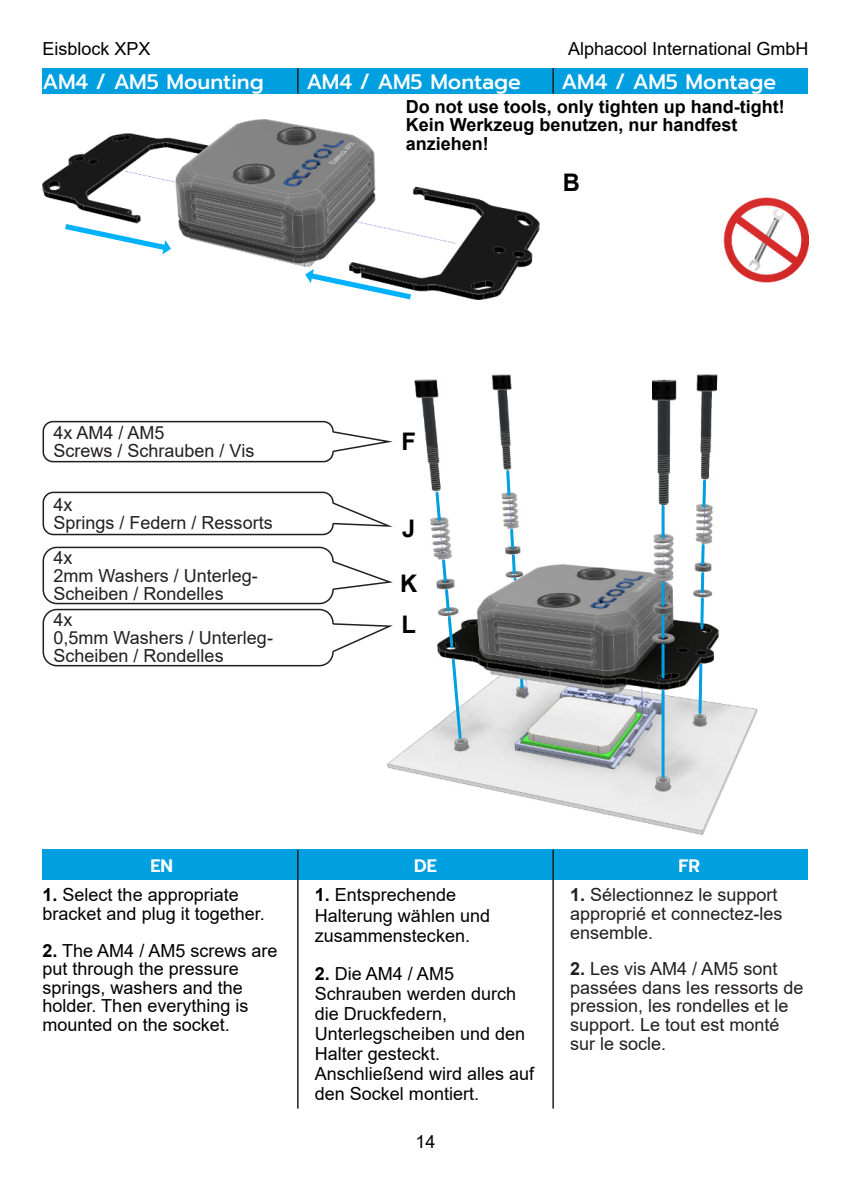
<style>
.page{position:relative;width:851px;height:1191px;background:#fff}
.page>*{position:absolute;margin:0;border:0;box-sizing:border-box;transform-origin:0 0}
.t1{font:700 24.3px "Arial";color:#000}
.t2{font:500 21px "Prompt";color:#fff}
.t3{font:18px/20.1px "Arial";color:#000}
.t4{font:18px/18.6px "Arial";color:#231f20}
.t5{font:700 18px/18.6px "Arial";color:#000}
.t6{font:600 18px "Prompt";color:#fff}
.s1{font-weight:700}
</style>
<div class="page">
<div style="left:43px;top:849px;width:765px;height:31px;background:#009fdf"></div>
<hr style="left:297px;top:849px;width:1px;height:259px;background:#231f20">
<hr style="left:552px;top:849px;width:2px;height:259px;background:#231f20">
<img style="left:387px;top:374px;width:371px;height:462px">
<img style="left:43px;top:119px;width:496px;height:180px">
<svg style="left:43px;top:421px;width:350px;height:41px"></svg>
<svg style="left:43px;top:491px;width:350px;height:44px"></svg>
<div style="left:398px;top:517px;width:21px;height:23px;background:#fff"></div>
<svg style="left:43px;top:546px;width:350px;height:120px"></svg>
<img style="left:723px;top:197px;width:85px;height:85px">
<div style="left:43px;top:68px;width:765px;height:26px;background:#009fdf"></div>
<svg style="left:297px;top:68px;width:1px;height:26px"></svg>
<hr style="left:552px;top:68px;width:2px;height:26px;background:#231f20">
<svg style="left:433px;top:490px;width:9px;height:32px"></svg>
<svg style="left:440px;top:558px;width:15px;height:92px"></svg>
<svg style="left:450px;top:657px;width:13px;height:83px"></svg>
<svg style="left:504px;top:468px;width:8px;height:29px"></svg>
<hr style="left:661px;top:506px;width:3px;height:31px;background:#009fdf">
<hr style="left:661px;top:583px;width:3px;height:22px;background:#009fdf">
<hr style="left:661px;top:615px;width:3px;height:22px;background:#009fdf">
<hr style="left:661px;top:645px;width:3px;height:32px;background:#009fdf">
<hr style="left:661px;top:691px;width:3px;height:85px;background:#009fdf">
<svg style="left:702px;top:481px;width:4px;height:25px"></svg>
<hr style="left:701px;top:545px;width:3px;height:19px;background:#009fdf">
<svg style="left:700px;top:573px;width:4px;height:18px"></svg>
<hr style="left:700px;top:599px;width:3px;height:29px;background:#009fdf">
<svg style="left:698px;top:665px;width:4px;height:47px"></svg>
<svg style="left:510px;top:530px;width:4px;height:17px"></svg>
<hr style="left:512px;top:556px;width:3px;height:16px;background:#009fdf">
<svg style="left:520px;top:680px;width:3px;height:7px"></svg>
<svg style="left:305px;top:269px;width:106px;height:30px"></svg>
<svg style="left:65px;top:224px;width:106px;height:30px"></svg>
<div style="left:398px;top:612px;width:21px;height:24px;background:#fff"></div>
<div style="left:398px;top:572px;width:21px;height:23px;background:#fff"></div>
<div style="left:398px;top:430px;width:21px;height:23px;background:#fff"></div>
<p class="t3" style="left:43px;top:41px;width:110px">Eisblock XPX</p>
<p class="t3" style="left:568px;top:41px;width:242px">Alphacool International GmbH</p>
<p class="t2" style="left:43px;top:73px;width:223px">AM4 / AM5 Mounting</p>
<p class="t2" style="left:306px;top:73px;width:216px">AM4 / AM5 Montage</p>
<p class="t2" style="left:561px;top:73px;width:216px">AM4 / AM5 Montage</p>
<p class="t5" style="left:405px;top:99px;width:380px">Do not use tools, only tighten up hand-tight!<br>Kein Werkzeug benutzen, nur handfest anziehen!</p>
<h1 class="t1" style="left:562px;top:174px;width:19px">B</h1>
<p class="t4" style="left:53px;top:425px;width:202px">4x AM4 / AM5<br>Screws / Schrauben / Vis</p>
<p class="t4" style="left:53px;top:497px;width:221px">4x<br>Springs / Federn / Ressorts</p>
<p class="t4" style="left:53px;top:550px;width:206px">4x<br>2mm Washers / Unterleg-<br>Scheiben / Rondelles</p>
<p class="t4" style="left:53px;top:612px;width:221px">4x<br>0,5mm Washers / Unterleg-<br>Scheiben / Rondelles</p>
<h1 class="t1" style="left:401px;top:432px;width:16px">F</h1>
<h1 class="t1" style="left:402px;top:519px;width:15px">J</h1>
<h1 class="t1" style="left:400px;top:574px;width:19px">K</h1>
<h1 class="t1" style="left:401px;top:615px;width:16px">L</h1>
<p class="t6" style="left:150px;top:858px;width:24px">EN</p>
<p class="t6" style="left:414px;top:858px;width:24px">DE</p>
<p class="t6" style="left:678px;top:858px;width:23px">FR</p>
<p class="t3" style="left:43px;top:887px;width:224px;line-height:18.6px"><span class="s1">1.</span> Select the appropriate bracket and plug it together.</p>
<p class="t3" style="left:43px;top:942px;width:236px;line-height:18.6px"><span class="s1">2.</span> The AM4 / AM5 screws are put through the pressure springs, washers and the holder. Then everything is mounted on the socket.</p>
<p class="t4" style="left:570px;top:887px;width:214px"><span class="s1">1.</span> Sélectionnez le support approprié et connectez-les ensemble.</p>
<p class="t4" style="left:570px;top:961px;width:235px"><span class="s1">2.</span> Les vis AM4 / AM5 sont passées dans les ressorts de pression, les rondelles et le support. Le tout est monté sur le socle.</p>
<p class="t3" style="left:315px;top:886px;width:177px"><span class="s1">1.</span> Entsprechende<br>Halterung wählen und zusammenstecken.</p>
<p class="t3" style="left:315px;top:965px;width:221px"><span class="s1">2.</span> Die AM4 / AM5<br>Schrauben werden durch die Druckfedern,<br>Unterlegscheiben und den<br>Halter gesteckt.<br>Anschließend wird alles auf den Sockel montiert.</p>
<p class="t3" style="left:415px;top:1133px;width:22px">14</p>
</div>
